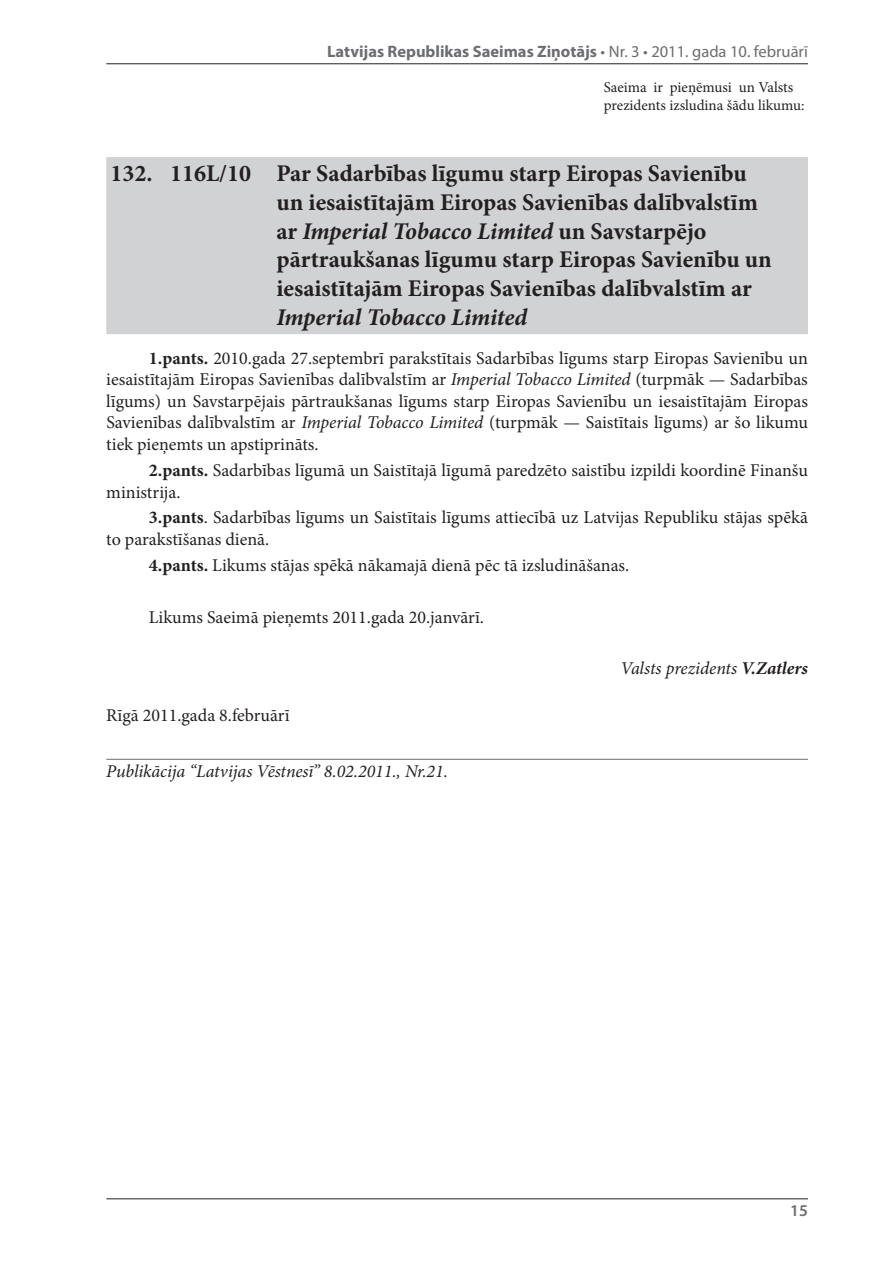
<style>
.page{position:relative;width:893px;height:1263px;background:#fff}
.page>*{position:absolute;margin:0;border:0;box-sizing:border-box;transform-origin:0 0}
.t1{font:700 24px/28.8px "Minion Pro";color:#231f20}
.t2{font:italic 700 24px "Minion Pro";letter-spacing:-.005em;color:#231f20}
.t3{font:18px/21.6px "Minion Pro";color:#231f20}
.t4{font:italic 18px "Minion Pro";letter-spacing:-.005em;color:#231f20}
.t5{font:700 16.5px "Myriad Pro";color:#6c6d70}
.t6{font:600 16.5px "Myriad Pro";color:#6c6d70}
.t7{font:15px/18px "Minion Pro";color:#231f20}
.s1{font-weight:400}
.s2{font-style:italic}
.s3{font-weight:700}
</style>
<div class="page">
<hr style="left:106px;top:63px;width:702px;height:1px;background:#231f20">
<hr style="left:106px;top:1198px;width:702px;height:1px;background:#231f20">
<div style="left:106px;top:157px;width:702px;height:177px;background:#d1d2d4"></div>
<hr style="left:106px;top:759px;width:702px;height:1px;background:#6c6d70">
<p class="t5" style="left:327px;top:41px;width:482px">Latvijas Republikas Saeimas Ziņotājs <span class="s1">• Nr. 3 • 2011. gada 10. februārī</span></p>
<p class="t7" style="left:604px;top:78px;width:202px">Saeima ir pieņēmusi un Valsts prezidents izsludina šādu likumu:</p>
<p class="t1" style="left:276px;top:159px;width:497px;text-indent:-166px">132. 116L/10 Par Sadarbības līgumu starp Eiropas Savienību un iesaistītajām Eiropas Savienības dalībvalstīm ar <span class="s2">Imperial Tobacco Limited</span> un Savstarpējo pārtraukšanas līgumu starp Eiropas Savienību un iesaistītajām Eiropas Savienības dalībvalstīm ar</p>
<h1 class="t2" style="left:276px;top:300px;width:252px">Imperial Tobacco Limited</h1>
<p class="t3" style="left:106px;top:347px;width:703px;text-align:justify;text-indent:43px"><span class="s3">1.pants.</span> 2010.gada 27.septembrī parakstītais Sadarbības līgums starp Eiropas Savienību un iesaistītajām Eiropas Savienības dalībvalstīm ar <span class="s2">Imperial Tobacco Limited</span> (turpmāk — Sadarbības līgums) un Savstarpējais pārtraukšanas līgums starp Eiropas Savienību un iesaistītajām Eiropas Savienības dalībvalstīm ar <span class="s2">Imperial Tobacco Limited</span> (turpmāk — Saistītais līgums) ar šo likumu tiek pieņemts un apstiprināts.</p>
<p class="t3" style="left:106px;top:459px;width:703px;text-indent:43px"><span class="s3">2.pants.</span> Sadarbības līgumā un Saistītajā līgumā paredzēto saistību izpildi koordinē Finanšu ministrija.</p>
<p class="t3" style="left:106px;top:507px;width:703px;text-indent:42px"><span class="s3">3.pants</span>. Sadarbības līgums un Saistītais līgums attiecībā uz Latvijas Republiku stājas spēkā to parakstīšanas dienā.</p>
<p class="t3" style="left:149px;top:554px;width:482px"><span class="s3">4.pants.</span> Likums stājas spēkā nākamajā dienā pēc tā izsludināšanas.</p>
<p class="t3" style="left:149px;top:606px;width:336px">Likums Saeimā pieņemts 2011.gada 20.janvārī.</p>
<p class="t4" style="left:620px;top:656px;width:189px">Valsts prezidents <span class="s3">V.Zatlers</span></p>
<p class="t3" style="left:106px;top:704px;width:185px">Rīgā 2011.gada 8.februārī</p>
<p class="t4" style="left:106px;top:759px;width:343px">Publikācija “Latvijas Vēstnesī” 8.02.2011., Nr.21.</p>
<p class="t6" style="left:790px;top:1200px;width:19px">15</p>
</div>
